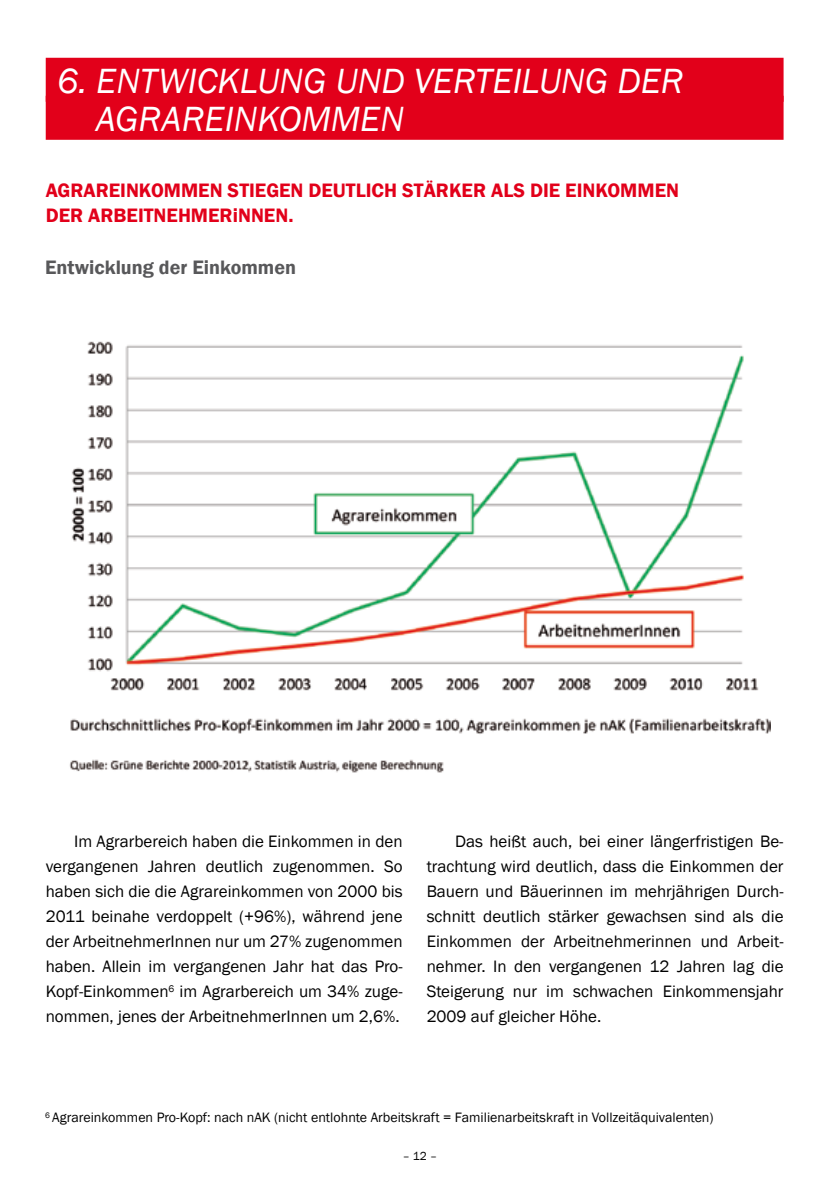
<style>
.page{position:relative;width:840px;height:1191px;background:#fff}
.page>*{position:absolute;margin:0;border:0;box-sizing:border-box;transform-origin:0 0}
.t1{font:italic 36px/38px "Franklin Gothic";color:#fff}
.t2{font:600 20px/25px "Franklin Gothic";color:#e2001a}
.t3{font:600 20px "Franklin Gothic";color:#58585a}
.t4{font:17px/25px "Franklin Gothic";color:#000;text-align:justify}
.t5{font:14px "Franklin Gothic";color:#000}
.t6{font:12px "Franklin Gothic";color:#000}
</style>
<div class="page">
<div style="left:46px;top:58px;width:737px;height:44px;background:#e2001a"></div>
<div style="left:46px;top:96px;width:737px;height:44px;background:#e2001a"></div>
<img style="left:69px;top:341px;width:700px;height:432px">
<h1 class="t1" style="left:57px;top:63px;width:627px">6. ENTWICKL UNG UND VERTEIL UNG DER<br>AG</h1>
<h1 class="t1" style="left:138px;top:101px;width:267px">RAREINKOMMEN</h1>
<p class="t2" style="left:46px;top:178px;width:634px">AGRAREINKOMM EN STIEGEN DEUTLICH STÄRKER ALS DIE EINKOMM EN<br>DER ARBEITNEHMERINNEN.</p>
<p class="t3" style="left:45px;top:255px;width:252px">ENTWICKLUNG DER EINKOMMEN</p>
<p class="t4" style="left:46px;top:829px;width:358px;text-indent:28px">Im Agrarbereich haben die Einkommen in den vergangenen Jahren deutlich zugenommen. So haben sich die die Agrareinkommen von 2000 bis 2011 beinahe verdoppelt (+96%), während jene der ArbeitnehmerInnen nur um 27% zugenommen haben. Allein im vergangenen Jahr hat das Pro-Kopf-Einkommen<sup>6</sup> im Agrarbereich um 34% zuge&shy;nommen, jenes der ArbeitnehmerInnen um 2,6%.</p>
<p class="t4" style="left:426px;top:829px;width:358px;text-indent:28px">Das heißt auch, bei einer längerfristigen Be&shy;trachtung wird deutlich, dass die Einkommen der Bauern und Bäuerinnen im mehrjährigen Durch&shy;schnitt deutlich stärker gewachsen sind als die Einkommen der Arbeitnehmerinnen und Arbeit&shy;nehmer. In den vergangenen 12 Jahren lag die Steigerung nur im schwachen Einkommensjahr 2009 auf gleicher Höhe.</p>
<p class="t5" style="left:45px;top:1109px;width:669px"><sup>6</sup> Agrareinkommen Pro-Kopf: nach nAK (nicht entlohnte Arbeitskraft = Familienarbeitskraft in Vollzeitäquivalenten)</p>
<p class="t6" style="left:402px;top:1148px;width:36px">– 12 –</p>
</div>
